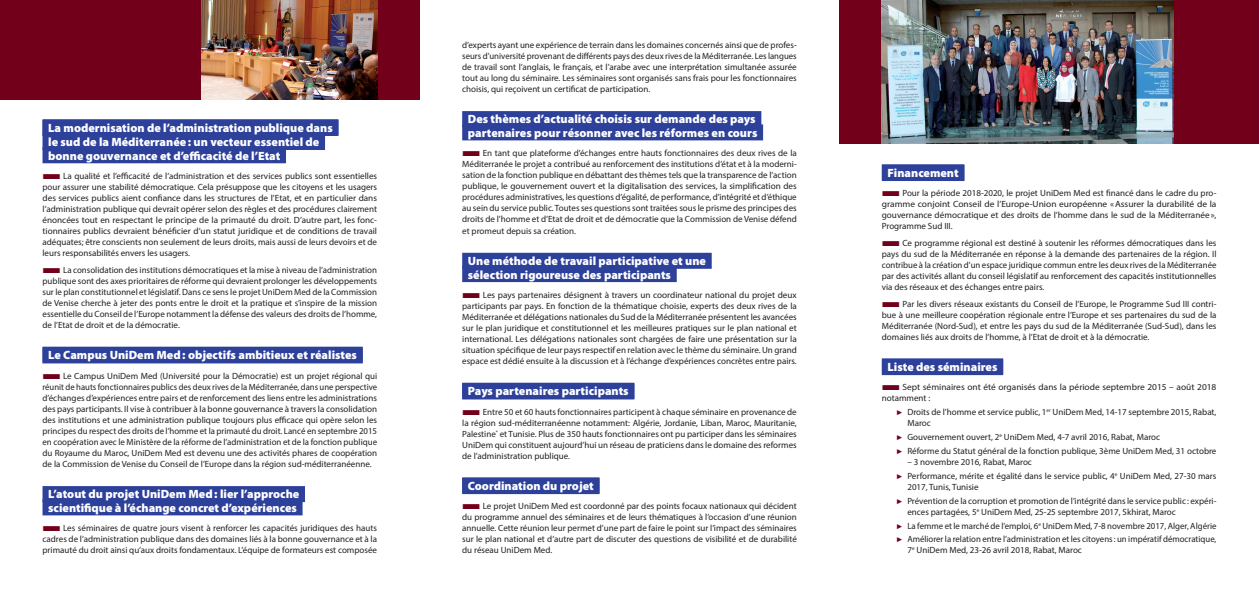
<style>
.page{position:relative;width:1259px;height:596px;background:#fff}
.page>*{position:absolute;margin:0;border:0;box-sizing:border-box;transform-origin:0 0}
.t1{font:900 12px/14px "Myriad Pro";color:#fff}
.t2{font:9px/11px "Myriad Pro";color:#231f20;text-align:justify}
.t3{font:9px/11px "Myriad Pro";color:#231f20;scale:1.04 1}
.s1{color:#73001a}
.s2{font-family:"Arial";font-size:7px;color:#73001a}
</style>
<div class="page">
<div style="left:0;top:0;width:420px;height:99px;background:#73001a"></div>
<div style="left:839px;top:0;width:420px;height:143px;background:#73001a"></div>
<div style="left:43px;top:119px;width:295px;height:16px;background:#2d409a"></div>
<div style="left:43px;top:134px;width:282px;height:16px;background:#2d409a"></div>
<div style="left:43px;top:147px;width:243px;height:16px;background:#2d409a"></div>
<div style="left:43px;top:347px;width:320px;height:16px;background:#2d409a"></div>
<div style="left:43px;top:346px;width:320px;height:16px;background:#2d409a"></div>
<div style="left:43px;top:486px;width:262px;height:16px;background:#2d409a"></div>
<div style="left:43px;top:499px;width:259px;height:16px;background:#2d409a"></div>
<div style="left:462px;top:111px;width:299px;height:16px;background:#2d409a"></div>
<div style="left:462px;top:124px;width:301px;height:16px;background:#2d409a"></div>
<div style="left:462px;top:252px;width:249px;height:16px;background:#2d409a"></div>
<div style="left:462px;top:266px;width:215px;height:16px;background:#2d409a"></div>
<div style="left:462px;top:383px;width:172px;height:16px;background:#2d409a"></div>
<div style="left:462px;top:382px;width:172px;height:16px;background:#2d409a"></div>
<div style="left:462px;top:478px;width:137px;height:16px;background:#2d409a"></div>
<div style="left:462px;top:477px;width:137px;height:16px;background:#2d409a"></div>
<div style="left:882px;top:165px;width:82px;height:16px;background:#2d409a"></div>
<div style="left:882px;top:164px;width:82px;height:16px;background:#2d409a"></div>
<div style="left:882px;top:359px;width:121px;height:16px;background:#2d409a"></div>
<div style="left:882px;top:358px;width:121px;height:16px;background:#2d409a"></div>
<img style="left:202px;top:0;width:175px;height:99px">
<img style="left:882px;top:0;width:291px;height:143px">
<h1 class="t1" style="left:48px;top:120px;width:286px">La modernisation de l’administration publique dans le sud de la Méditerranée: un vecteur essentiel de bonne gouvernance et d’efficacité de l’Etat</h1>
<p class="t2" style="left:43px;top:170px;width:336px"><span class="s1">■</span>La qualité et l’efficacité de l’administration et des services publics sont essentielles pour assurer une stabilité démocratique. Cela présuppose que les citoyens et les usagers des services publics aient confiance dans les structures de l’Etat, et en particulier dans l’administration publique qui devrait opérer selon des règles et des procédures clairement énoncées tout en respectant le principe de la primauté du droit. D’autre part, les fonc&shy;tionnaires publics devraient bénéficier d’un statut juridique et de conditions de travail adéquates; être conscients non seulement de leurs droits, mais aussi de leurs devoirs et de leurs responsabilités envers les usagers.</p>
<p class="t2" style="left:43px;top:264px;width:336px"><span class="s1">■</span>La consolidation des institutions démocratiques et la mise à niveau de l’administration publique sont des axes prioritaires de réforme qui devraient prolonger les développements sur le plan constitutionnel et législatif. Dans ce sens le projet UniDem Med de la Commission de Venise cherche à jeter des ponts entre le droit et la pratique et s’inspire de la mission essentielle du Conseil de l’Europe notamment la défense des valeurs des droits de l’homme, de l’Etat de droit et de la démocratie.</p>
<h1 class="t1" style="left:48px;top:347px;width:310px">Le Campus UniDem Med: objectifs ambitieux et réalistes</h1>
<p class="t2" style="left:43px;top:370px;width:336px"><span class="s1">■</span>Le Campus UniDem Med (Université pour la Démocratie) est un projet régional qui réunit de hauts fonctionnaires publics des deux rives de la Méditerranée, dans une perspective d’échanges d’expériences entre pairs et de renforcement des liens entre les administrations des pays participants. Il vise à contribuer à la bonne gouvernance à travers la consolidation des institutions et une administration publique toujours plus efficace qui opère selon les principes du respect des droits de l’homme et la primauté du droit. Lancé en septembre 2015 en coopération avec le Ministère de la réforme de l’administration et de la fonction publique du Royaume du Maroc, UniDem Med est devenu une des activités phares de coopération de la Commission de Venise du Conseil de l’Europe dans la région sud-méditerranéenne.</p>
<h1 class="t1" style="left:48px;top:486px;width:253px">L’atout du projet UniDem Med: lier l’approche scientifique à l’échange concret d’expériences</h1>
<p class="t2" style="left:43px;top:522px;width:336px"><span class="s1">■</span>Les séminaires de quatre jours visent à renforcer les capacités juridiques des hauts cadres de l’administration publique dans des domaines liés à la bonne gouvernance et à la primauté du droit ainsi qu’aux droits fondamentaux. L’équipe de formateurs est composée</p>
<p class="t2" style="left:462px;top:39px;width:336px">d’experts ayant une expérience de terrain dans les domaines concernés ainsi que de profes&shy;seurs d’université provenant de différents pays des deux rives de la Méditerranée. Les langues de travail sont l’anglais, le français, et l’arabe avec une interprétation simultanée assurée tout au long du séminaire. Les séminaires sont organisés sans frais pour les fonctionnaires choisis, qui reçoivent un certificat de participation.</p>
<h1 class="t1" style="left:468px;top:111px;width:291px">Des thèmes d’actualité choisis sur demande des pays partenaires pour résonner avec les réformes en cours</h1>
<p class="t2" style="left:462px;top:148px;width:336px"><span class="s1">■</span>En tant que plateforme d’échanges entre hauts fonctionnaires des deux rives de la Méditerranée le projet a contribué au renforcement des institutions d’état et à la moderni&shy;sation de la fonction publique en débattant des thèmes tels que la transparence de l’action publique, le gouvernement ouvert et la digitalisation des services, la simplification des procédures administratives, les questions d’égalité, de performance, d’intégrité et d’éthique au sein du service public. Toutes ses questions sont traitées sous le prisme des principes des droits de l’homme et d’Etat de droit et de démocratie que la Commission de Venise défend et promeut depuis sa création.</p>
<h1 class="t1" style="left:468px;top:253px;width:240px">Une méthode de travail participative et une sélection rigoureuse des participants</h1>
<p class="t2" style="left:462px;top:289px;width:336px"><span class="s1">■</span>Les pays partenaires désignent à travers un coordinateur national du projet deux participants par pays. En fonction de la thématique choisie, experts des deux rives de la Méditerranée et délégations nationales du Sud de la Méditerranée présentent les avancées sur le plan juridique et constitutionnel et les meilleures pratiques sur le plan national et international. Les délégations nationales sont chargées de faire une présentation sur la situation spécifique de leur pays respectif en relation avec le thème du séminaire. Un grand espace est dédié ensuite à la discussion et à l’échange d’expériences concrètes entre pairs.</p>
<h1 class="t1" style="left:468px;top:383px;width:162px">Pays partenaires participants</h1>
<p class="t2" style="left:462px;top:406px;width:336px"><span class="s1">■</span>Entre 50 et 60 hauts fonctionnaires participent à chaque séminaire en provenance de la région sud-méditerranéenne notamment: Algérie, Jordanie, Liban, Maroc, Mauritanie, Palestine<sup>*</sup> et Tunisie. Plus de 350 hauts fonctionnaires ont pu participer dans les séminaires UniDem qui constituent aujourd’hui un réseau de praticiens dans le domaine des reformes de l’administration publique.</p>
<h1 class="t1" style="left:468px;top:478px;width:127px">Coordination du projet</h1>
<p class="t2" style="left:462px;top:500px;width:336px"><span class="s1">■</span>Le projet UniDem Med est coordonné par des points focaux nationaux qui décident du programme annuel des séminaires et de leurs thématiques à l’occasion d’une réunion annuelle. Cette réunion leur permet d’une part de faire le point sur l’impact des séminaires sur le plan national et d’autre part de discuter des questions de visibilité et de durabilité du réseau UniDem Med.</p>
<h1 class="t1" style="left:887px;top:165px;width:73px">Financement</h1>
<p class="t2" style="left:882px;top:187px;width:336px"><span class="s1">■</span>Pour la période 2018-2020, le projet UniDem Med est financé dans le cadre du pro&shy;gramme conjoint Conseil de l’Europe-Union européenne «Assurer la durabilité de la gouvernance démocratique et des droits de l’homme dans le sud de la Méditerranée», Programme Sud III.</p>
<p class="t2" style="left:882px;top:237px;width:336px"><span class="s1">■</span>Ce programme régional est destiné à soutenir les réformes démocratiques dans les pays du sud de la Méditerranée en réponse à la demande des partenaires de la région. Il contribue à la création d’un espace juridique commun entre les deux rives de la Méditerranée par des activités allant du conseil législatif au renforcement des capacités institutionnelles via des réseaux et des échanges entre pairs.</p>
<p class="t2" style="left:882px;top:298px;width:336px"><span class="s1">■</span>Par les divers réseaux existants du Conseil de l’Europe, le Programme Sud III contri&shy;bue à une meilleure coopération régionale entre l’Europe et ses partenaires du sud de la Méditerranée (Nord-Sud), et entre les pays du sud de la Méditerranée (Sud-Sud), dans les domaines liés aux droits de l’homme, à l’Etat de droit et à la démocratie.</p>
<h1 class="t1" style="left:887px;top:359px;width:111px">Liste des séminaires</h1>
<p class="t3" style="left:882px;top:381px;width:323px"><span class="s1">■</span>Sept séminaires ont été organisés dans la période septembre 2015 – août 2018 notamment :</p>
<p class="t2" style="left:907px;top:406px;width:310px;text-indent:-11px"><span class="s2">►</span> Droits de l’homme et service public, 1<sup>er</sup> UniDem Med, 14-17 septembre 2015, Rabat,<br>Maroc</p>
<p class="t2" style="left:896px;top:430px;width:322px;line-height:13.8px"><span class="s2">►</span> Gouvernement ouvert, 2<sup>e</sup> UniDem Med, 4-7 avril 2016, Rabat, Maroc<br><span class="s2">►</span> Réforme du Statut général de la fonction publique, 3ème UniDem Med, 31 octobre</p>
<p class="t2" style="left:896px;top:454px;width:322px;line-height:13.8px;text-indent:11px">– 3 novembre 2016, Rabat, Maroc<br><span class="s2">►</span> Performance, mérite et égalité dans le service public, 4<sup>e</sup> UniDem Med, 27-30 mars</p>
<p class="t2" style="left:896px;top:479px;width:322px;line-height:13.8px;text-indent:11px">2017, Tunis, Tunisie<br><span class="s2">►</span> Prévention de la corruption et promotion de l’intégrité dans le service public : expéri-</p>
<p class="t2" style="left:896px;top:504px;width:322px;line-height:13.8px;text-align:left;text-indent:11px">ences partagées, 5<sup>e</sup> UniDem Med, 25-25 septembre 2017, Skhirat, Maroc<br><span class="s2">►</span> La femme et le marché de l’emploi, 6<sup>e</sup> UniDem Med, 7-8 novembre 2017, Alger, Algérie <span class="s2">►</span> Améliorer la relation entre l’administration et les citoyens: un impératif démocratique,</p>
<p class="t2" style="left:907px;top:544px;width:176px">7<sup>e</sup> UniDem Med, 23-26 avril 2018, Rabat, Maroc</p>
</div>
